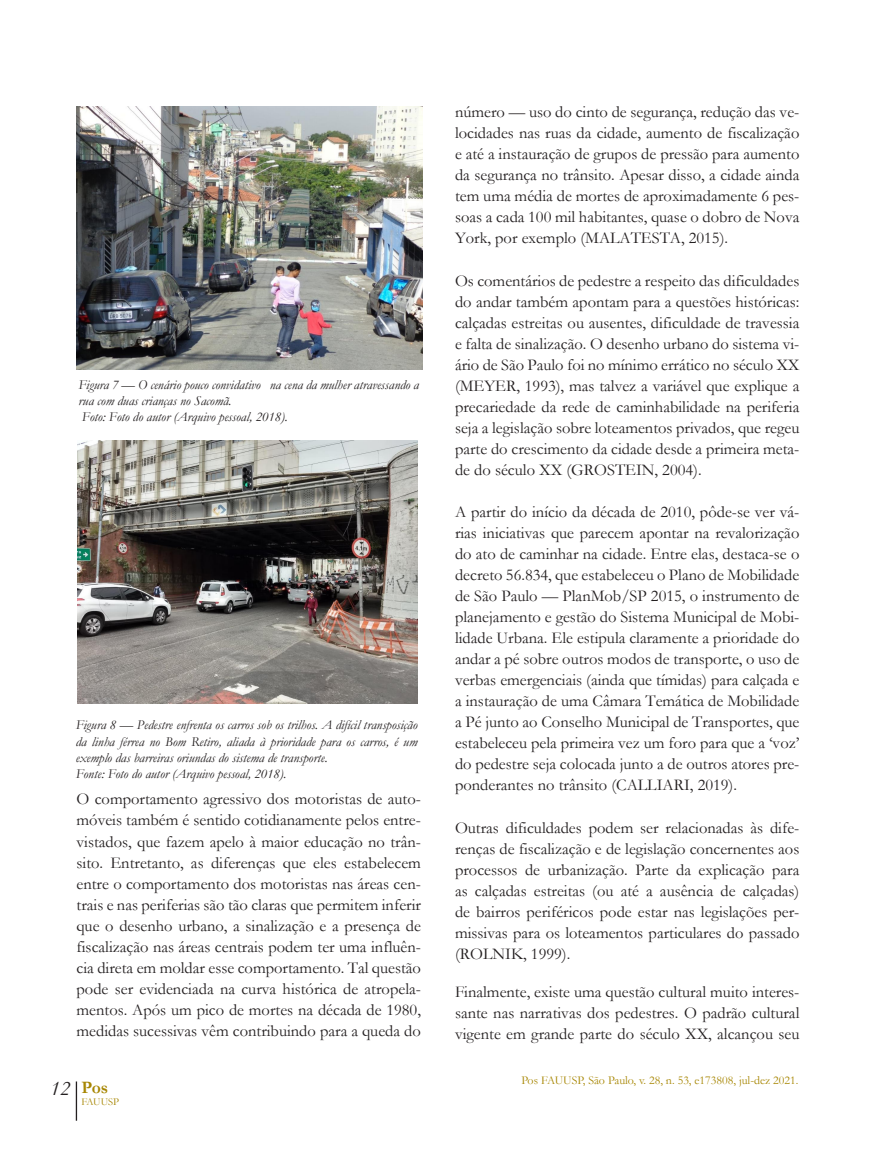
<style>
.page{position:relative;width:893px;height:1149px;background:#fff}
.page>*{position:absolute;margin:0;border:0;box-sizing:border-box;transform-origin:0 0}
.t1{font:italic 21px "Garamond";color:#231f20}
.t2{font:700 17.55px "Garamond";color:#a78602}
.t3{font:16.5px/21px "Garamond";color:#231f20;text-align:justify}
.t4{font:italic 13.5px/16.2px "Garamond";color:#231f20}
.t5{font:12px "Garamond";color:#a78602}
.t6{font:10.5px "Garamond";color:#a78602}
</style>
<div class="page">
<hr style="left:76px;top:1081px;width:1px;height:39px;background:#231f20">
<img style="left:76px;top:106px;width:346px;height:263px">
<img style="left:77px;top:440px;width:340px;height:263px">
<p class="t4" style="left:79px;top:376px;width:342px">Figura 7 — O cenário pouco convidativo na cena da mulher atravessando a rua com duas crianças no Sacomã.<br>Foto: Foto do autor (Arquivo pessoal, 2018).</p>
<p class="t4" style="left:76px;top:716px;width:343px">Figura 8 — Pedestre enfrenta os carros sob os trilhos. A difícil transposição da linha férrea no Bom Retiro, aliada à prioridade para os carros, é um exemplo das barreiras oriundas do sistema de transporte.<br>Fonte: Foto do autor (Arquivo pessoal, 2018).</p>
<p class="t3" style="left:77px;top:788px;width:346px">O comportamento agressivo dos motoristas de auto&shy;móveis também é sentido cotidianamente pelos entre&shy;vistados, que fazem apelo à maior educação no trân&shy;sito. Entretanto, as diferenças que eles estabelecem entre o comportamento dos motoristas nas áreas cen&shy;trais e nas periferias são tão claras que permitem inferir que o desenho urbano, a sinalização e a presença de fiscalização nas áreas centrais podem ter uma influên&shy;cia direta em moldar esse comportamento. Tal questão pode ser evidenciada na curva histórica de atropela&shy;mentos. Após um pico de mortes na década de 1980, medidas sucessivas vêm contribuindo para a queda do</p>
<p class="t1" style="left:50px;top:1073px;width:21px">12</p>
<p class="t2" style="left:81px;top:1074px;width:28px">Pos</p>
<p class="t6" style="left:81px;top:1094px;width:39px">FAUUSP</p>
<p class="t3" style="left:455px;top:101px;width:346px">número — uso do cinto de segurança, redução das ve&shy;locidades nas ruas da cidade, aumento de fiscalização e até a instauração de grupos de pressão para aumento da segurança no trânsito. Apesar disso, a cidade ainda tem uma média de mortes de aproximadamente 6 pes&shy;soas a cada 100 mil habitantes, quase o dobro de Nova York, por exemplo (MALATESTA, 2015).</p>
<p class="t3" style="left:455px;top:269px;width:346px">Os comentários de pedestre a respeito das dificuldades do andar também apontam para a questões históricas: calçadas estreitas ou ausentes, dificuldade de travessia e falta de sinalização. O desenho urbano do sistema vi&shy;ário de São Paulo foi no mínimo errático no século XX (MEYER, 1993), mas talvez a variável que explique a precariedade da rede de caminhabilidade na periferia seja a legislação sobre loteamentos privados, que regeu parte do crescimento da cidade desde a primeira meta&shy;de do século XX (GROSTEIN, 2004).</p>
<p class="t3" style="left:455px;top:501px;width:346px">A partir do início da década de 2010, pôde-se ver vá&shy;rias iniciativas que parecem apontar na revalorização do ato de caminhar na cidade. Entre elas, destaca-se o decreto 56.834, que estabeleceu o Plano de Mobilidade de São Paulo — PlanMob/SP 2015, o instrumento de planejamento e gestão do Sistema Municipal de Mobi&shy;lidade Urbana. Ele estipula claramente a prioridade do andar a pé sobre outros modos de transporte, o uso de verbas emergenciais (ainda que tímidas) para calçada e a instauração de uma Câmara Temática de Mobilidade a Pé junto ao Conselho Municipal de Transportes, que estabeleceu pela primeira vez um foro para que a ‘voz’ do pedestre seja colocada junto a de outros atores pre&shy;ponderantes no trânsito (CALLIARI, 2019).</p>
<p class="t3" style="left:455px;top:816px;width:346px">Outras dificuldades podem ser relacionadas às dife&shy;renças de fiscalização e de legislação concernentes aos processos de urbanização. Parte da explicação para as calçadas estreitas (ou até a ausência de calçadas) de bairros periféricos pode estar nas legislações per&shy;missivas para os loteamentos particulares do passado (ROLNIK, 1999).</p>
<p class="t3" style="left:455px;top:980px;width:346px">Finalmente, existe uma questão cultural muito interes&shy;sante nas narrativas dos pedestres. O padrão cultural vigente em grande parte do século XX, alcançou seu</p>
<p class="t5" style="left:521px;top:1071px;width:279px">Pos FAUUSP, São Paulo, v. 28, n. 53, e173808, jul-dez 2021.</p>
</div>
